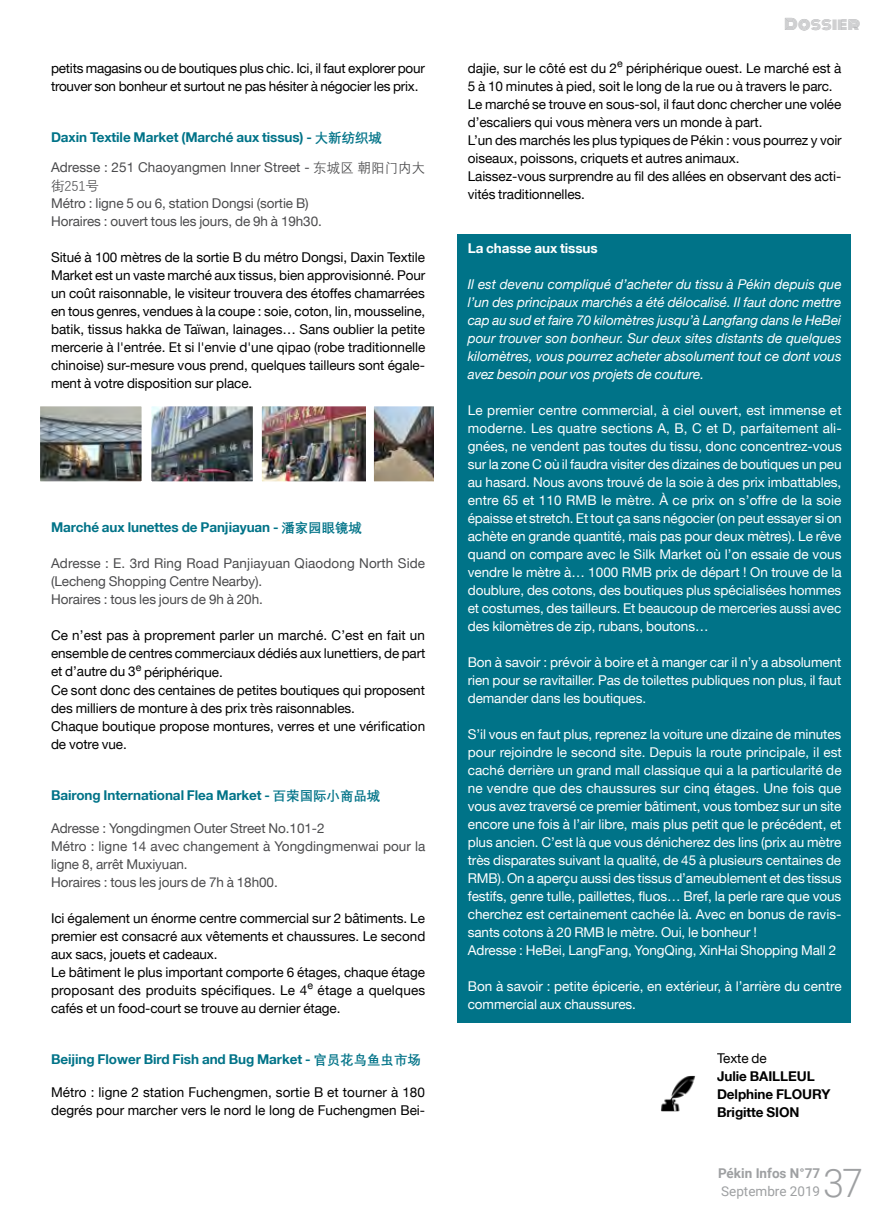
<style>
.page{position:relative;width:893px;height:1212px;background:#fff}
.page>*{position:absolute;margin:0;border:0;box-sizing:border-box;transform-origin:0 0}
.t1{font:300 39.15px "Roboto";color:#9ea0a2}
.t2{font:15px "Monoton";letter-spacing:.02em;color:#a7a8aa}
.t3{font:13.5px/18px "Helvetica Neue LT";letter-spacing:-.005em;color:#000}
.t4{font:13.5px/18px "Helvetica Neue LT";letter-spacing:-.005em;color:#fff;text-align:justify}
.t5{font:13.5px/18px "Helvetica Neue LT";letter-spacing:-.005em;color:#4b4b4d}
.t6{font:italic 13.5px/18px "Helvetica Neue LT";letter-spacing:-.005em;color:#fff;text-align:justify}
.t7{font:700 13.5px "Helvetica Neue LT";letter-spacing:-.005em;color:#007388}
.t8{font:700 13.5px/18px "Helvetica Neue LT";letter-spacing:-.005em;color:#000}
.t9{font:700 13.5px "Helvetica Neue LT";letter-spacing:-.005em;color:#fff}
.t10{font:700 13.5px "Roboto";color:#9ea0a2}
.t11{font:13.5px "Roboto";color:#9ea0a2}
.t12{font:13.5px "Deng Xian";letter-spacing:-.005em;color:#4b4b4d}
.s1{font-family:"Deng Xian"}
</style>
<div class="page">
<div style="left:457px;top:234px;width:394px;height:789px;background:#007388"></div>
<div style="left:682px;top:1094px;width:28px;height:56px;border:4px solid #fff;border-radius:9px"></div>
<img style="left:661px;top:1076px;width:35px;height:35px">
<img style="left:41px;top:407px;width:100px;height:74px">
<div style="left:36px;top:402px;width:110px;height:84px;border:4px solid #fff"></div>
<img style="left:152px;top:407px;width:100px;height:74px">
<div style="left:147px;top:402px;width:110px;height:84px;border:4px solid #fff"></div>
<img style="left:262px;top:407px;width:104px;height:74px">
<div style="left:257px;top:402px;width:115px;height:84px;border:4px solid #fff"></div>
<img style="left:374px;top:407px;width:59px;height:74px">
<div style="left:369px;top:402px;width:72px;height:84px;border:4px solid #fff"></div>
<p class="t3" style="left:51px;top:59px;width:375px">petits magasins ou de boutiques plus chic. Ici, il faut explorer pour trouver son bonheur et surtout ne pas hésiter à négocier les prix.</p>
<p class="t7" style="left:51px;top:129px;width:332px">Daxin Textile Market (Marché aux tissus) - <span class="s1">大新纺织城</span></p>
<p class="t5" style="left:51px;top:158px;width:376px">Adresse : 251 Chaoyangmen Inner Street - <span class="s1">东城区 朝阳门内大</span></p>
<p class="t12" style="left:51px;top:178px;width:50px">街251号</p>
<p class="t5" style="left:51px;top:194px;width:272px">Métro : ligne 5 ou 6, station Dongsi (sortie B)<br>Horaires : ouvert tous les jours, de 9h à 19h30.</p>
<p class="t3" style="left:51px;top:248px;width:376px;text-align:justify">Situé à 100 mètres de la sortie B du métro Dongsi, Daxin Textile Market est un vaste marché aux tissus, bien approvisionné. Pour un coût raisonnable, le visiteur trouvera des étoffes chamarrées en tous genres, vendues à la coupe : soie, coton, lin, mousseline, batik, tissus hakka de Taïwan, lainages… Sans oublier la petite mercerie à l'entrée. Et si l'envie d'une qipao (robe traditionnelle chinoise) sur-mesure vous prend, quelques tailleurs sont égale&shy;ment à votre disposition sur place.</p>
<p class="t7" style="left:51px;top:519px;width:313px">Marché aux lunettes de Panjiayuan - <span class="s1">潘家园眼镜城</span></p>
<p class="t5" style="left:51px;top:554px;width:376px">Adresse : E. 3rd Ring Road Panjiayuan Qiaodong North Side (Lecheng Shopping Centre Nearby).<br>Horaires : tous les jours de 9h à 20h.</p>
<p class="t3" style="left:51px;top:626px;width:376px">Ce n’est pas à proprement parler un marché. C’est en fait un ensemble de centres commerciaux dédiés aux lunettiers, de part et d’autre du 3<sup>e</sup> périphérique.<br>Ce sont donc des centaines de petites boutiques qui proposent des milliers de monture à des prix très raisonnables.<br>Chaque boutique propose montures, verres et une vérification de votre vue.</p>
<p class="t7" style="left:51px;top:786px;width:331px">Bairong International Flea Market - <span class="s1">百荣国际小商品城</span></p>
<p class="t5" style="left:51px;top:818px;width:376px">Adresse : Yongdingmen Outer Street No.101-2<br>Métro : ligne 14 avec changement à Yongdingmenwai pour la ligne 8, arrêt Muxiyuan.<br>Horaires : tous les jours de 7h à 18h00.</p>
<p class="t3" style="left:51px;top:908px;width:376px">Ici également un énorme centre commercial sur 2 bâtiments. Le premier est consacré aux vêtements et chaussures. Le second aux sacs, jouets et cadeaux.<br>Le bâtiment le plus important comporte 6 étages, chaque étage proposant des produits spécifiques. Le 4<sup>e</sup> étage a quelques cafés et un food-court se trouve au dernier étage.</p>
<p class="t7" style="left:51px;top:1050px;width:371px">Beijing Flower Bird Fish and Bug Market - <span class="s1">官员花鸟鱼虫市场</span></p>
<p class="t3" style="left:51px;top:1082px;width:376px">Métro : ligne 2 station Fuchengmen, sortie B et tourner à 180 degrés pour marcher vers le nord le long de Fuchengmen Bei-</p>
<p class="t2" style="left:784px;top:13px;width:77px">Dossier</p>
<p class="t3" style="left:468px;top:59px;width:375px">dajie, sur le côté est du 2<sup>e</sup> périphérique ouest. Le marché est à 5 à 10 minutes à pied, soit le long de la rue ou à travers le parc.<br>Le marché se trouve en sous-sol, il faut donc chercher une volée d’escaliers qui vous mènera vers un monde à part.<br>L’un des marchés les plus typiques de Pékin : vous pourrez y voir oiseaux, poissons, criquets et autres animaux.<br>Laissez-vous surprendre au fil des allées en observant des acti&shy;vités traditionnelles.</p>
<p class="t9" style="left:468px;top:240px;width:131px">La chasse aux tissus</p>
<p class="t6" style="left:468px;top:275px;width:375px">Il est devenu compliqué d’acheter du tissu à Pékin depuis que l’un des principaux marchés a été délocalisé. Il faut donc mettre cap au sud et faire 70 kilomètres jusqu’à Langfang dans le HeBei pour trouver son bonheur. Sur deux sites distants de quelques kilomètres, vous pourrez acheter absolument tout ce dont vous avez besoin pour vos projets de couture.</p>
<p class="t4" style="left:468px;top:401px;width:376px">Le premier centre commercial, à ciel ouvert, est immense et moderne. Les quatre sections A, B, C et D, parfaitement ali&shy;gnées, ne vendent pas toutes du tissu, donc concentrez-vous sur la zone C où il faudra visiter des dizaines de boutiques un peu au hasard. Nous avons trouvé de la soie à des prix imbattables, entre 65 et 110 RMB le mètre. À ce prix on s’offre de la soie épaisse et stretch. Et tout ça sans négocier (on peut essayer si on achète en grande quantité, mais pas pour deux mètres). Le rêve quand on compare avec le Silk Market où l’on essaie de vous vendre le mètre à… 1000 RMB prix de départ ! On trouve de la doublure, des cotons, des boutiques plus spécialisées hommes et costumes, des tailleurs. Et beaucoup de merceries aussi avec des kilomètres de zip, rubans, boutons…</p>
<p class="t4" style="left:468px;top:653px;width:375px">Bon à savoir : prévoir à boire et à manger car il n’y a absolument rien pour se ravitailler. Pas de toilettes publiques non plus, il faut demander dans les boutiques.</p>
<p class="t4" style="left:468px;top:725px;width:376px;text-align:left">S’il vous en faut plus, reprenez la voiture une dizaine de minutes pour rejoindre le second site. Depuis la route principale, il est caché derrière un grand mall classique qui a la particularité de ne vendre que des chaussures sur cinq étages. Une fois que vous avez traversé ce premier bâtiment, vous tombez sur un site encore une fois à l’air libre, mais plus petit que le précédent, et plus ancien. C’est là que vous dénicherez des lins (prix au mètre très disparates suivant la qualité, de 45 à plusieurs centaines de RMB). On a aperçu aussi des tissus d’ameublement et des tissus festifs, genre tulle, paillettes, fluos… Bref, la perle rare que vous cherchez est certainement cachée là. Avec en bonus de ravis&shy;sants cotons à 20 RMB le mètre. Oui, le bonheur !<br>Adresse : HeBei, LangFang, YongQing, XinHai Shopping Mall 2</p>
<p class="t4" style="left:468px;top:977px;width:375px">Bon à savoir : petite épicerie, en extérieur, à l’arrière du centre commercial aux chaussures.</p>
<p class="t3" style="left:717px;top:1049px;width:51px">Texte de</p>
<p class="t8" style="left:717px;top:1067px;width:115px">Julie BAILLEUL<br>Delphine FLOURY<br>Brigitte SION</p>
<p class="t10" style="left:718px;top:1164px;width:104px">Pékin Infos N°77</p>
<p class="t11" style="left:721px;top:1182px;width:100px">Septembre 2019</p>
<h1 class="t1" style="left:823px;top:1155px;width:42px">37</h1>
</div>
